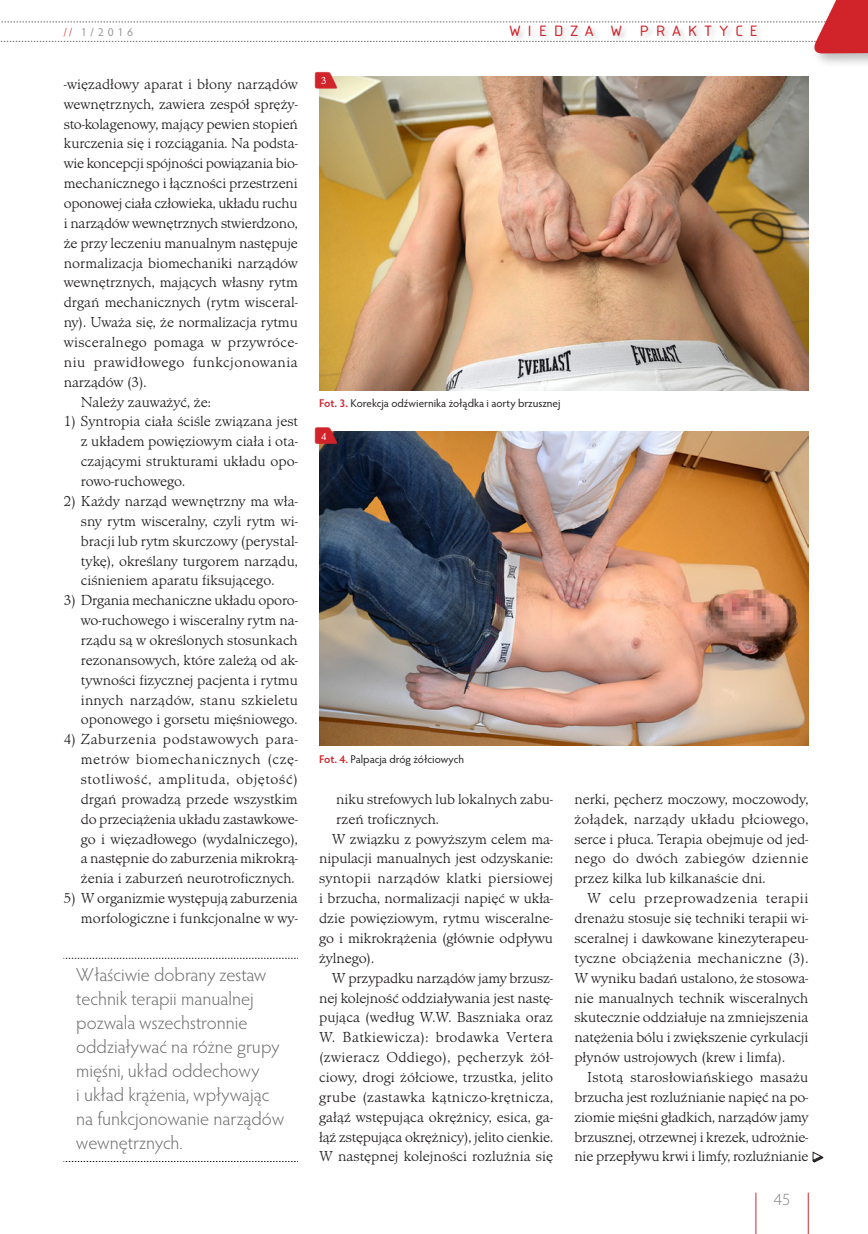
<style>
.page{position:relative;width:868px;height:1234px;background:#fff}
.page>*{position:absolute;margin:0;border:0;box-sizing:border-box;transform-origin:0 0}
.szpunt{font:300 18.75px/24px "Hypatia Sans Pro";color:#6c6d70}
.t1{font:300 17.1px "Myriad Pro";color:#808285}
.t2{font:15.6px "Isonorm DCE";letter-spacing:.4em;color:#d1232a;scale:1.11 1}
.tekst_art{font:300 15px/19.8px "Minister TCE";color:#231f20;text-align:justify}
.tekst_wyliczenie{font:300 15px/19.8px "Minister TCE";color:#231f20;text-align:justify}
.t3{font:11.55px "Hypatia Sans Pro";color:#939598}
.podpis_fot{font:11.25px "Hypatia Sans Pro";color:#231f20}
.t4{font:10.5px "Minister TCE Boo";color:#fff}
.s1{font-weight:300;color:#d1232a}
.s2{font-weight:600;color:#d1232a}
</style>
<div class="page">
<hr style="left:755px;top:1192px;width:1px;height:41px;background:#d1232a">
<hr style="left:807px;top:1192px;width:1px;height:41px;background:#d1232a">
<div style="left:811px;top:0;width:56px;height:69px;background:#231f20;opacity:.3"></div>
<svg style="left:0;top:0;width:867px;height:53px"></svg>
<div style="left:508px;top:24px;width:255px;height:19px;background:#231f20;opacity:.2"></div>
<img style="left:319px;top:77px;width:489px;height:313px">
<img style="left:319px;top:432px;width:489px;height:313px">
<svg style="left:315px;top:72px;width:22px;height:17px"></svg>
<svg style="left:315px;top:427px;width:22px;height:17px"></svg>
<svg style="left:63px;top:957px;width:235px;height:1px"></svg>
<svg style="left:812px;top:1151px;width:10px;height:5px"></svg>
<svg style="left:813px;top:1156px;width:9px;height:5px"></svg>
<div style="left:812px;top:1156px;width:11px;height:6px;border:1px solid #231f20"></div>
<p class="t3" style="left:64px;top:24px;width:71px"><span class="s1">//</span> 1/2016</p>
<p class="tekst_art" style="left:64px;top:74px;width:236px">-więzadłowy aparat i błony narządów wewnętrznych, zawiera zespół spręży&shy;sto-kolagenowy, mający pewien stopień kurczenia się i rozciągania. Na podsta&shy;wie koncepcji spójności powiązania bio&shy;mechanicznego i łączności przestrzeni oponowej ciała człowieka, układu ruchu i narządów wewnętrznych stwierdzono, że przy leczeniu manualnym następuje normalizacja biomechaniki narządów wewnętrznych, mających własny rytm drgań mechanicznych (rytm wisceral&shy;ny). Uważa się, że normalizacja rytmu wisceralnego pomaga w przywróce&shy;niu prawidłowego funkcjonowania narządów (3).</p>
<p class="tekst_art" style="left:81px;top:392px;width:131px">Należy zauważyć, że:</p>
<p class="tekst_wyliczenie" style="left:81px;top:412px;width:218px;text-indent:-17px">1) Syntropia ciała ściśle związana jest z układem powięziowym ciała i ota&shy;czającymi strukturami układu opo&shy;rowo-ruchowego.</p>
<p class="tekst_wyliczenie" style="left:81px;top:491px;width:218px;text-indent:-17px">2) Każdy narząd wewnętrzny ma wła&shy;sny rytm wisceralny, czyli rytm wi&shy;bracji lub rytm skurczowy (perystal&shy;tykę), określany turgorem narządu, ciśnieniem aparatu fiksującego.</p>
<p class="tekst_wyliczenie" style="left:81px;top:590px;width:218px;text-indent:-17px">3) Drgania mechaniczne układu oporo&shy;wo-ruchowego i wisceralny rytm na&shy;rządu są w określonych stosunkach rezonansowych, które zależą od ak&shy;tywności fizycznej pacjenta i rytmu innych narządów, stanu szkieletu oponowego i gorsetu mięśniowego.</p>
<p class="tekst_wyliczenie" style="left:81px;top:729px;width:218px;text-indent:-17px">4) Zaburzenia podstawowych para&shy;metrów biomechanicznych (czę&shy;stotliwość, amplituda, objętość) drgań prowadzą przede wszystkim do przeciążenia układu zastawkowe&shy;go i więzadłowego (wydalniczego), a następnie do zaburzenia mikrokrą&shy;żenia i zaburzeń neurotroficznych.</p>
<p class="tekst_wyliczenie" style="left:64px;top:888px;width:235px;text-align:right">5) W organizmie występują zaburzenia morfologiczne i funkcjonalne w wy-</p>
<p class="szpunt" style="left:76px;top:961px;width:209px">Właściwie dobrany zestaw technik terapii manualnej pozwala wszechstronnie oddziaływać na różne grupy mięśni, układ oddechowy<br>i układ krążenia, wpływając na funkcjonowanie narządów wewnętrznych.</p>
<p class="t4" style="left:321px;top:75px;width:7px">3</p>
<p class="t2" style="left:509px;top:22px;width:225px">WIEDZA W PRAKTYCE</p>
<p class="podpis_fot" style="left:319px;top:396px;width:243px"><span class="s2">Fot. 3.</span> Korekcja odźwiernika żołądka i aorty brzusznej</p>
<p class="t4" style="left:321px;top:430px;width:7px">4</p>
<p class="podpis_fot" style="left:319px;top:751px;width:146px"><span class="s2">Fot. 4.</span> Palpacja dróg żółciowych</p>
<p class="tekst_wyliczenie" style="left:336px;top:789px;width:218px">niku strefowych lub lokalnych zabu&shy;rzeń troficznych.</p>
<p class="tekst_art" style="left:319px;top:828px;width:235px;text-indent:13px">W związku z powyższym celem ma&shy;nipulacji manualnych jest odzyskanie: syntopii narządów klatki piersiowej i brzucha, normalizacji napięć w ukła&shy;dzie powięziowym, rytmu wisceralne&shy;go i mikrokrążenia (głównie odpływu żylnego).</p>
<p class="tekst_art" style="left:319px;top:967px;width:235px;text-indent:13px">W przypadku narządów jamy brzusz&shy;nej kolejność oddziaływania jest nastę&shy;pująca (według W.W. Baszniaka oraz W. Batkiewicza): brodawka Vertera (zwieracz Oddiego), pęcherzyk żół&shy;ciowy, drogi żółciowe, trzustka, jelito grube (zastawka kątniczo-krętnicza, gałąź wstępująca okrężnicy, esica, ga&shy;łąź zstępująca okrężnicy), jelito cienkie.<br>W następnej kolejności rozluźnia się</p>
<p class="tekst_art" style="left:574px;top:789px;width:235px">nerki, pęcherz moczowy, moczowody, żołądek, narządy układu płciowego, serce i płuca. Terapia obejmuje od jed&shy;nego do dwóch zabiegów dziennie przez kilka lub kilkanaście dni.</p>
<p class="tekst_art" style="left:574px;top:888px;width:235px;text-indent:13px">W celu przeprowadzenia terapii drenażu stosuje się techniki terapii wi&shy;sceralnej i dawkowane kinezyterapeu&shy;tyczne obciążenia mechaniczne (3).<br>W wyniku badań ustalono, że stosowa&shy;nie manualnych technik wisceralnych skutecznie oddziałuje na zmniejszenia natężenia bólu i zwiększenie cyrkulacji płynów ustrojowych (krew i limfa).</p>
<p class="tekst_art" style="left:574px;top:1067px;width:235px;text-indent:13px">Istotą starosłowiańskiego masażu brzucha jest rozluźnianie napięć na po&shy;ziomie mięśni gładkich, narządów jamy brzusznej, otrzewnej i krezek, udrożnie&shy;nie przepływu krwi i limfy, rozluźnianie</p>
<p class="t1" style="left:773px;top:1189px;width:18px">45</p>
</div>
